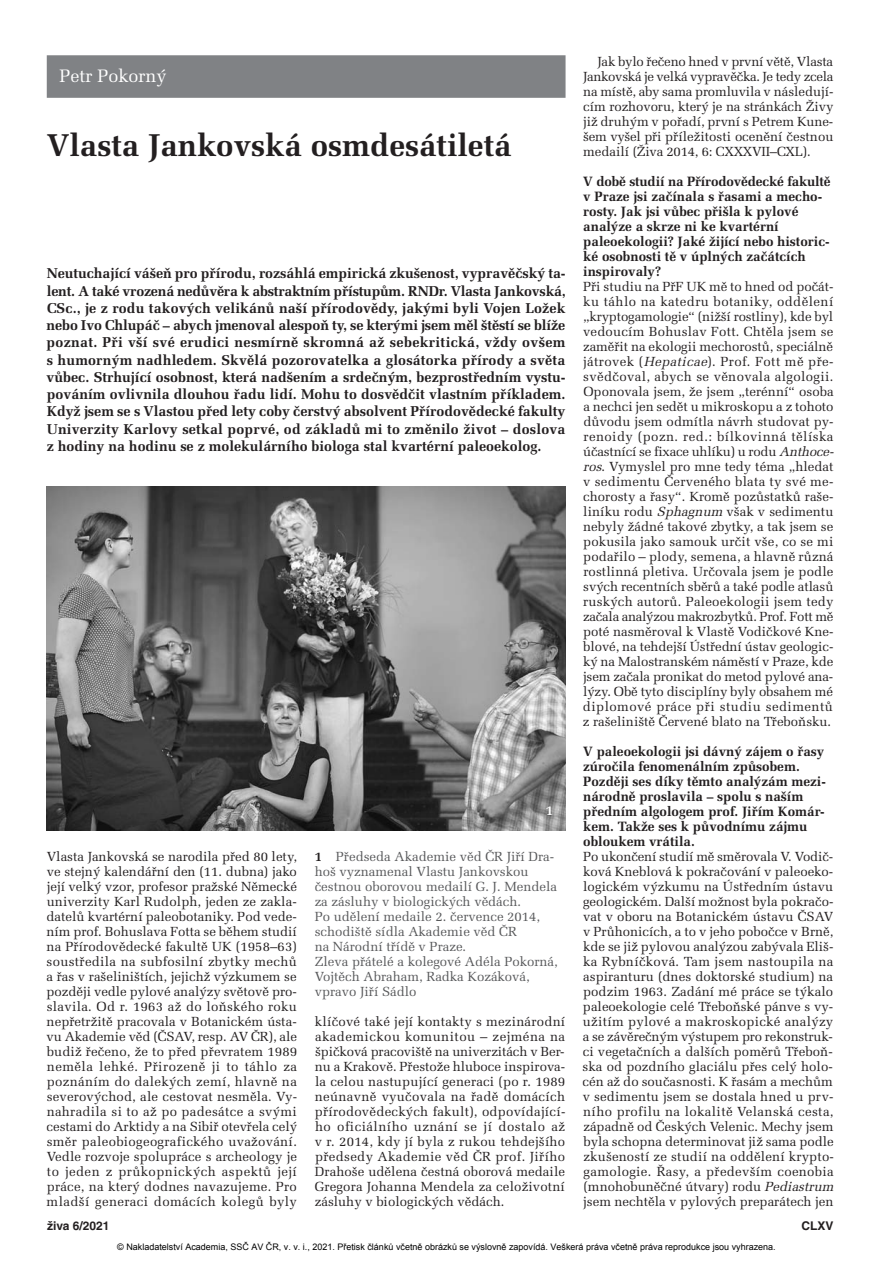
<style>
.page{position:relative;width:893px;height:1263px;background:#fff}
.page>*{position:absolute;margin:0;border:0;box-sizing:border-box;transform-origin:0 0}
.t1{font:700 31.5px "Melior CE";color:#231f20}
.t2{font:18px "Melior CE";color:#fff}
.t3{font:700 14.25px/17.2px "Melior CE";color:#231f20;text-align:justify}
.t4{font:700 13.5px/15px "Melior CE";color:#231f20}
.t5{font:700 13.5px "Melior CE";color:#fff}
.t6{font:13.2px/15px "Melior CE";color:#231f20;text-align:justify}
.t7{font:13.2px/15px "Melior CE";color:#57585a}
.t8{font:700 12px "Helvetica CE";color:#231f20}
.t9{font:9px "Arial";color:#000}
.s1{font-weight:700;color:#231f20}
.s2{font-style:italic}
</style>
<div class="page">
<img style="left:47px;top:486px;width:519px;height:345px">
<div style="left:47px;top:55px;width:519px;height:43px;background:#808285"></div>
<h2 class="t2" style="left:60px;top:70px;width:108px">Petr Pokorný</h2>
<h1 class="t1" style="left:47px;top:134px;width:466px">Vlasta Jankovská osmdesátiletá</h1>
<p class="t3" style="left:46px;top:266px;width:521px">Neutuchající vášeň pro přírodu, rozsáhlá empirická zkušenost, vypravěčský ta - lent. A také vrozená nedůvěra k abstraktním přístupům. RNDr. Vlasta Jankovská, CSc., je z rodu takových velikánů naší přírodovědy, jakými byli Vojen Ložek nebo Ivo Chlupáč – abych jmenoval alespoň ty, se kterými jsem měl štěstí se blíže poznat. Při vší své erudici nesmírně skromná až sebekritická, vždy ovšem s humorným nadhledem. Skvělá pozorovatelka a glosátorka přírody a světa vůbec. Strhující osobnost, která nadšením a srdečným, bezprostředním vystu&shy;pováním ovlivnila dlouhou řadu lidí. Mohu to dosvědčit vlastním příkladem.<br>Když jsem se s Vlastou před lety coby čerstvý absolvent Přírodovědecké fakulty Univerzity Karlovy setkal poprvé, od základů mi to změnilo život – doslova z hodiny na hodinu se z molekulárního biologa stal kvartérní paleoekolog.</p>
<p class="t6" style="left:47px;top:851px;width:252px">Vlasta Jankovská se narodila před 80 lety, ve stejný kalendářní den (11. dubna) jako její velký vzor, profesor pražské Německé univerzity Karl Rudolph, jeden ze zakla&shy;datelů kvartérní paleobotaniky. Pod vede&shy;ním prof. Bohuslava Fotta se během studií na Přírodovědecké fakultě UK (1958–63) soustředila na subfosilní zbytky mechů a řas v rašeliništích, jejichž výzkumem se později vedle pylové analýzy světově pro&shy;slavila. Od r. 1963 až do loňského roku nepřetržitě pracovala v Botanickém ústa&shy;vu Akademie věd (ČSAV, resp. AV ČR), ale budiž řečeno, že to před převratem 1989 neměla lehké. Přirozeně ji to táhlo za poznáním do dalekých zemí, hlavně na severovýchod, ale cestovat nesměla. Vy - nahradila si to až po padesátce a svými cestami do Arktidy a na Sibiř otevřela celý směr paleobiogeografického uvažování.<br>Vedle rozvoje spolupráce s archeology je to jeden z průkopnických aspektů její práce, na který dodnes navazujeme. Pro mladší generaci domácích kolegů byly</p>
<p class="t5" style="left:546px;top:805px;width:9px">1</p>
<p class="t7" style="left:315px;top:851px;width:245px"><span class="s1">1</span> Předseda Akademie věd ČR Jiří Dra&shy;hoš vyznamenal Vlastu Jankovskou čestnou oborovou medailí G. J. Mendela za zásluhy v biologických vědách.<br>Po udělení medaile 2. července 2014, schodiště sídla Akademie věd ČR<br>na Národní třídě v Praze.<br>Zleva přátelé a kolegové Adéla Pokorná,<br>Vojtěch Abraham, Radka Kozáková, vpravo Jiří Sádlo</p>
<p class="t6" style="left:315px;top:1016px;width:252px">klíčové také její kontakty s mezinárodní akademickou komunitou – zejména na špičková pracoviště na univerzitách v Ber&shy;nu a Krakově. Přestože hluboce inspirova&shy;la celou nastupující generaci (po r. 1989 neúnavně vyučovala na řadě domácích přírodovědeckých fakult), odpovídající&shy;ho oficiálního uznání se jí dostalo až v r. 2014, kdy jí byla z rukou tehdejšího předsedy Akademie věd ČR prof. Jiřího Drahoše udělena čestná oborová medaile Gregora Johanna Mendela za celoživotní zásluhy v biologických vědách.</p>
<p class="t6" style="left:583px;top:56px;width:252px;text-indent:14px">Jak bylo řečeno hned v první větě, Vlasta Jankovská je velká vypravěčka. Je tedy zcela na místě, aby sama promluvila v následují - cím rozhovoru, který je na stránkách Živy již druhým v pořadí, první s Petrem Kune&shy;šem vyšel při příležitosti ocenění čestnou medailí (Živa 2014, 6: CXXXVII–CXL).</p>
<p class="t4" style="left:583px;top:176px;width:249px">V době studií na Přírodovědecké fakultě v Praze jsi začínala s řasami a mecho&shy;rosty. Jak jsi vůbec přišla k pylové analýze a skrze ni ke kvartérní paleoekologii? Jaké žijící nebo historic&shy;ké osobnosti tě v úplných začátcích inspirovaly?</p>
<p class="t6" style="left:583px;top:281px;width:255px;text-align:left">Při studiu na PřF UK mě to hned od počát&shy;ku táhlo na katedru botaniky, oddělení „kryptogamologie“ (nižší rostliny), kde byl vedoucím Bohuslav Fott. Chtěla jsem se zaměřit na ekologii mechorostů, speciálně játrovek (<span class="s2">Hepaticae</span>). Prof. Fott mě pře&shy;svědčoval, abych se věnovala algologii.<br>Oponovala jsem, že jsem „terénní“ osoba a nechci jen sedět u mikroskopu a z tohoto důvodu jsem odmítla návrh studovat py - renoidy (pozn. red.: bílkovinná tělíska účastnící se fixace uhlíku) u rodu <span class="s2">Anthoce - ros</span>. Vymyslel pro mne tedy téma „hledat v sedimentu Červeného blata ty své me - chorosty a řasy“. Kromě pozůstatků raše&shy;liníku rodu <span class="s2">Sphagnum</span>však v sedimentu nebyly žádné takové zbytky, a tak jsem se pokusila jako samouk určit vše, co se mi podařilo – plody, semena, a hlavně různá rostlinná pletiva. Určovala jsem je podle svých recentních sběrů a také podle atlasů ruských autorů. Paleoekologii jsem tedy začala analýzou makrozbytků. Prof. Fott mě poté nasměroval k Vlastě Vodičkové Kne&shy;blové, na tehdejší Ústřední ústav geologic&shy;ký na Malostranském náměstí v Praze, kde jsem začala pronikat do metod pylové ana&shy;lýzy. Obě tyto disciplíny byly obsahem mé diplomové práce při studiu sedimentů z rašeliniště Červené blato na Třeboňsku.</p>
<p class="t4" style="left:583px;top:746px;width:244px">V paleoekologii jsi dávný zájem o řasy zúročila fenomenálním způsobem.<br>Později ses díky těmto analýzám mezi&shy;národně proslavila – spolu s naším předním algologem prof. Jiřím Komár&shy;kem. Takže ses k původnímu zájmu obloukem vrátila.</p>
<p class="t6" style="left:583px;top:851px;width:255px;text-align:left">Po ukončení studií mě směrovala V. Vodič&shy;ková Kneblová k pokračování v paleoeko&shy;logickém výzkumu na Ústředním ústavu geologickém. Další možnost byla pokračo&shy;vat v oboru na Botanickém ústavu ČSAV v Průhonicích, a to v jeho pobočce v Brně, kde se již pylovou analýzou zabývala Eliš&shy;ka Rybníčková. Tam jsem nastoupila na aspiranturu (dnes doktorské studium) na podzim 1963. Zadání mé práce se týkalo paleoekologie celé Třeboňské pánve s vy - užitím pylové a makroskopické analýzy a se závěrečným výstupem pro rekonstruk&shy;ci vegetačních a dalších poměrů Třeboň&shy;ska od pozdního glaciálu přes celý holo&shy;cén až do současnosti. K řasám a mechům v sedimentu jsem se dostala hned u prv&shy;ního profilu na lokalitě Velanská cesta, západně od Českých Velenic. Mechy jsem byla schopna determinovat již sama podle zkušeností ze studií na oddělení krypto - gamologie. Řasy, a především coenobia (mnohobuněčné útvary) rodu <span class="s2">Pediastrum </span>jsem nechtěla v pylových preparátech jen</p>
<p class="t8" style="left:47px;top:1221px;width:64px">živa 6/2021</p>
<p class="t8" style="left:801px;top:1221px;width:33px">CLXV</p>
<p class="t9" style="left:117px;top:1241px;width:660px">© Nakladatelství Academia, SSČ AV ČR, v. v. i., 2021. Přetisk článků včetně obrázků se výslovně zapovídá. Veškerá práva včetně práva reprodukce jsou vyhrazena.</p>
</div>
